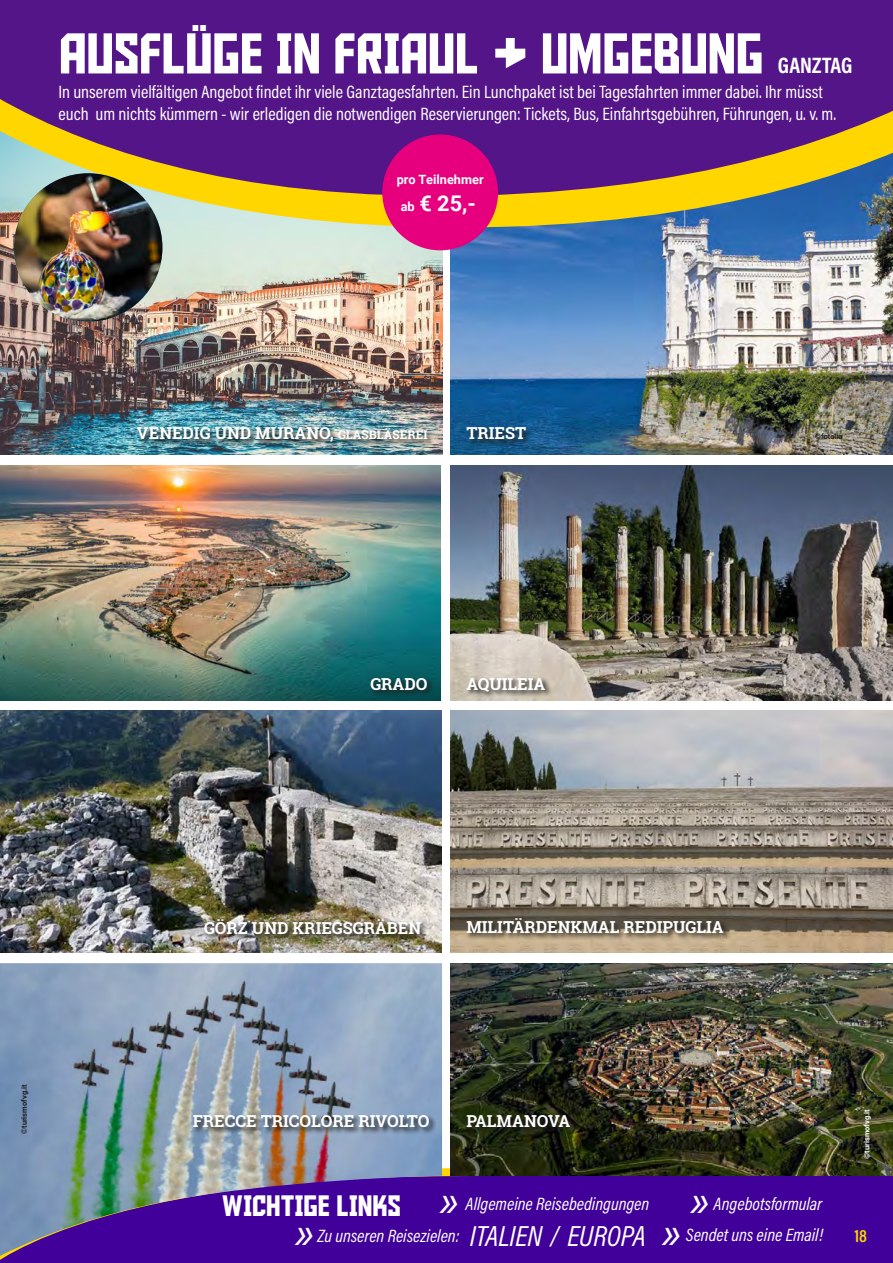
<style>
.page{position:relative;width:893px;height:1263px;background:#fff}
.page>*{position:absolute;margin:0;border:0;box-sizing:border-box;transform-origin:0 0}
.t1{font:56.85px "Aldothe Apache";color:#fff}
.t2{font:italic 49.5px "Acumin Pro Cond";color:#fff}
.t3{font:37.95px "Aldothe Apache";color:#fff}
.t4{font:29.4px "Aldothe Apache";color:#fff}
.t5{font:italic 29.25px "Acumin Pro Cond";color:#fff}
.t6{font:700 22.5px "Acumin Pro Cond";letter-spacing:-.005em;color:#fff}
.t7{font:700 21.6px "Roboto";color:#fff}
.t8{font:18px/21.6px "Acumin Pro Cond";color:#fff}
.t9{font:italic 18px "Acumin Pro Cond";color:#fff}
.t10{font:600 18px "Acumin Pro Cond";color:#ffd600}
.t11{font:700 16.5px "Roboto Slab";color:#fff}
.t12{font:700 12.75px "Roboto";color:#fff}
.t13{font:700 7.5px "Roboto";color:#1d1d1b}
.t14{font:700 7.5px "Roboto";color:#fff}
.s1{font-size:12.75px}
.s2{font-size:12px}
</style>
<div class="page">
<div style="left:0;top:1173px;width:893px;height:90px;background:#410099"></div>
<img style="left:0;top:963px;width:442px;height:293px">
<div style="left:192px;top:1114px;width:244px;height:21px;background:#1d1d1b;opacity:.95"></div>
<img style="left:0;top:241px;width:442px;height:214px">
<div style="left:136px;top:426px;width:298px;height:24px;background:#1d1d1b;opacity:.95"></div>
<img style="left:451px;top:241px;width:442px;height:213px">
<div style="left:465px;top:426px;width:68px;height:21px;background:#1d1d1b;opacity:.95"></div>
<img style="left:0;top:209px;width:893px;height:32px">
<svg style="left:0;top:0;width:893px;height:209px;background:#6a347a"></svg>
<img style="left:451px;top:710px;width:442px;height:243px">
<div style="left:465px;top:916px;width:266px;height:24px;background:#1d1d1b;opacity:.95"></div>
<img style="left:451px;top:963px;width:442px;height:213px">
<div style="left:465px;top:1114px;width:113px;height:21px;background:#1d1d1b;opacity:.95"></div>
<img style="left:0;top:711px;width:441px;height:242px">
<div style="left:203px;top:917px;width:225px;height:24px;background:#1d1d1b;opacity:.95"></div>
<img style="left:451px;top:466px;width:442px;height:234px">
<div style="left:465px;top:677px;width:88px;height:22px;background:#1d1d1b;opacity:.95"></div>
<img style="left:0;top:466px;width:440px;height:234px">
<div style="left:369px;top:677px;width:66px;height:20px;background:#1d1d1b;opacity:.95"></div>
<img style="left:14px;top:173px;width:148px;height:149px;border-radius:74px">
<div style="left:382px;top:134px;width:116px;height:116px;background:#e6007d;border-radius:50%"></div>
<h3 class="t3" style="left:192px;top:-3px;width:17px">..</h3>
<h1 class="t1" style="left:60px;top:23px;width:706px">AUSFLUGE IN FRIAUL &amp; UMGEBUNG</h1>
<p class="t6" style="left:778px;top:51px;width:76px">GANZTAG</p>
<p class="t8" style="left:58px;top:81px;width:779px">In unserem vielfältigen Angebot findet ihr viele Ganztagesfahrten. Ein Lunchpaket ist bei Tagesfahrten immer dabei. Ihr müsst euch um nichts kümmern - wir erledigen die notwendigen Reservierungen: Tickets, Bus, Einfahrtsgebühren, Führungen, u. v. m.</p>
<p class="t12" style="left:397px;top:170px;width:88px">pro Teilnehmer</p>
<p class="t7" style="left:401px;top:188px;width:77px"><span class="s1">ab</span> € 25,-</p>
<p class="t11" style="left:137px;top:422px;width:292px">VENEDIG UND MURANO, <span class="s2">GLASBLÄSEREI</span></p>
<p class="t11" style="left:466px;top:422px;width:61px">TRIEST</p>
<p class="t13" style="left:815px;top:431px;width:29px">©fotolia</p>
<p class="t13" style="left:19px;top:1134px;width:51px;rotate:-90deg">©turismofvg.it</p>
<p class="t11" style="left:370px;top:672px;width:59px">GRADO</p>
<p class="t11" style="left:466px;top:672px;width:81px">AQUILEIA</p>
<p class="t11" style="left:204px;top:916px;width:219px">GÖRZ UND KRIEGSGRÄBEN</p>
<p class="t11" style="left:466px;top:915px;width:259px">MILITÄRDENKMAL REDIPUGLIA</p>
<p class="t11" style="left:193px;top:1110px;width:238px">FRECCE TRICOLORE RIVOLTO</p>
<p class="t11" style="left:466px;top:1110px;width:105px">PALMANOVA</p>
<p class="t14" style="left:861px;top:1158px;width:51px;rotate:-90deg">©turismofvg.it</p>
<h3 class="t4" style="left:222px;top:1190px;width:181px">WICHTIGE LINKS</h3>
<p class="t9" style="left:714px;top:1192px;width:110px">Angebotsformular</p>
<p class="t9" style="left:317px;top:1224px;width:143px">Zu unseren Reisezielen:</p>
<h3 class="t5" style="left:470px;top:1217px;width:177px">ITALIEN / EUROPA</h3>
<p class="t10" style="left:854px;top:1224px;width:14px">18</p>
<h2 class="t2" style="left:439px;top:1172px;width:21px">»</h2>
<p class="t9" style="left:465px;top:1192px;width:185px">Allgemeine Reisebedingungen</p>
<h2 class="t2" style="left:689px;top:1172px;width:21px">»</h2>
<h2 class="t2" style="left:661px;top:1204px;width:21px">»</h2>
<p class="t9" style="left:686px;top:1223px;width:139px">Sendet uns eine Email!</p>
<h2 class="t2" style="left:294px;top:1204px;width:21px">»</h2>
</div>
